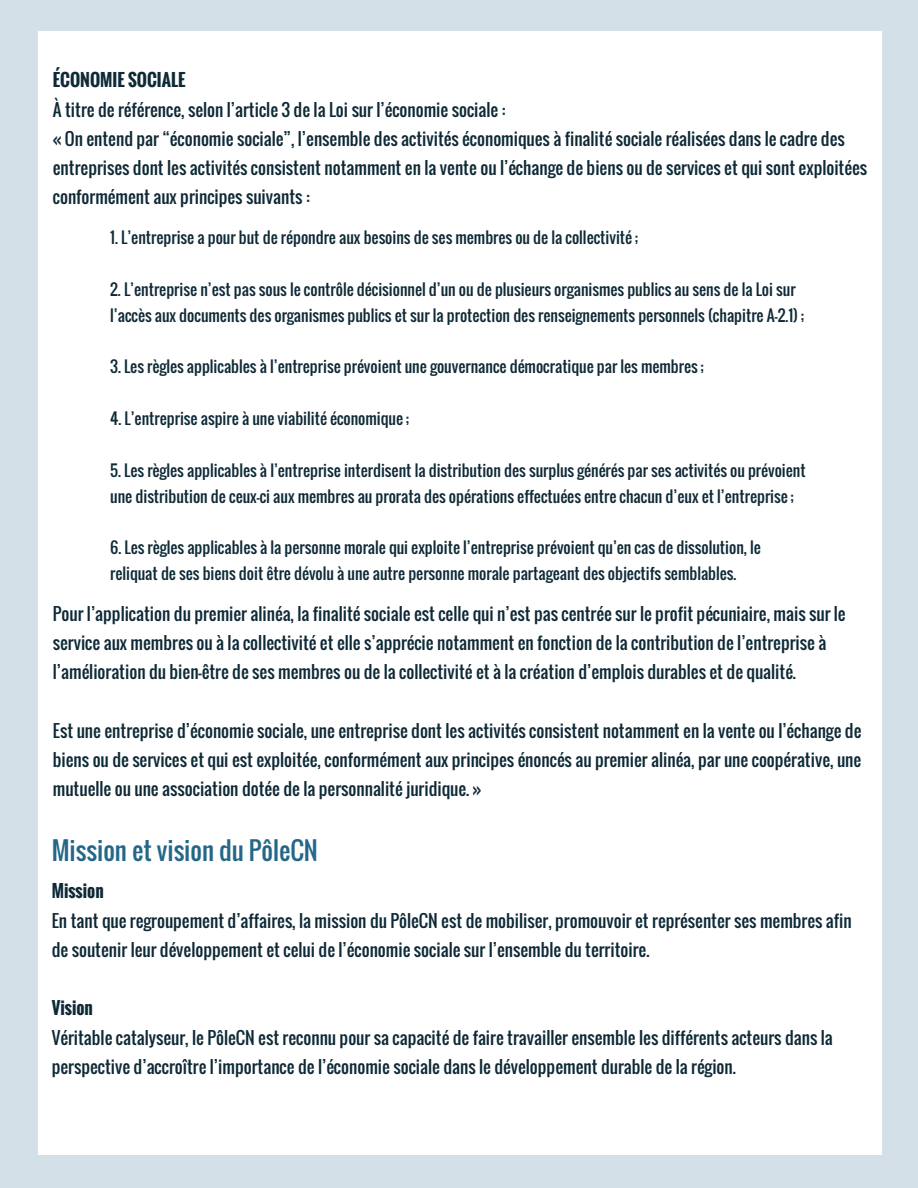
<style>
.page{position:relative;width:918px;height:1188px;background:#d3e0e7}
.page>*{position:absolute;margin:0;border:0;box-sizing:border-box;transform-origin:0 0}
.t1{font:24.9px "Oswald";color:#256788}
.t2{font:17.1px/29.2px "Oswald";color:#0f2a37}
.t3{font:700 17.1px "Oswald";color:#0f2a37}
.t4{font:15.6px/25.8px "Oswald";color:#0f2a37}
</style>
<div class="page">
<div style="left:38px;top:32px;width:844px;height:1123px;background:#fff"></div>
<p class="t3" style="left:53px;top:67px;width:134px">ÉCONOMIE SOCIALE</p>
<p class="t2" style="left:53px;top:94px;width:816px">À titre de référence, selon l’article 3 de la Loi sur l’économie sociale :<br>« On entend par “économie sociale”, l’ensemble des activités économiques à finalité sociale réalisées dans le cadre des entreprises dont les activités consistent notamment en la vente ou l’échange de biens ou de services et qui sont exploitées conformément aux principes suivants :</p>
<p class="t4" style="left:110px;top:224px;width:529px">1. L’entreprise a pour but de répondre aux besoins de ses membres ou de la collectivité ;</p>
<p class="t4" style="left:110px;top:276px;width:695px">2. L’entreprise n’est pas sous le contrôle décisionnel d’un ou de plusieurs organismes publics au sens de la Loi sur l’accès aux documents des organismes publics et sur la protection des renseignements personnels (chapitre A-2.1) ;</p>
<p class="t4" style="left:110px;top:353px;width:595px">3. Les règles applicables à l’entreprise prévoient une gouvernance démocratique par les membres ;</p>
<p class="t4" style="left:110px;top:405px;width:300px">4. L’entreprise aspire à une viabilité économique ;</p>
<p class="t4" style="left:110px;top:457px;width:697px">5. Les règles applicables à l’entreprise interdisent la distribution des surplus générés par ses activités ou prévoient une distribution de ceux-ci aux membres au prorata des opérations effectuées entre chacun d’eux et l’entreprise ;</p>
<p class="t4" style="left:110px;top:534px;width:652px">6. Les règles applicables à la personne morale qui exploite l’entreprise prévoient qu’en cas de dissolution, le reliquat de ses biens doit être dévolu à une autre personne morale partageant des objectifs semblables.</p>
<p class="t2" style="left:53px;top:598px;width:794px">Pour l’application du premier alinéa, la finalité sociale est celle qui n’est pas centrée sur le profit pécuniaire, mais sur le service aux membres ou à la collectivité et elle s’apprécie notamment en fonction de la contribution de l’entreprise à l’amélioration du bien-être de ses membres ou de la collectivité et à la création d’emplois durables et de qualité.</p>
<p class="t2" style="left:53px;top:715px;width:810px;text-align:justify">Est une entreprise d’économie sociale, une entreprise dont les activités consistent notamment en la vente ou l’échange de biens ou de services et qui est exploitée, conformément aux principes énoncés au premier alinéa, par une coopérative, une mutuelle ou une association dotée de la personnalité juridique. »</p>
<h1 class="t1" style="left:52px;top:831px;width:268px">Mission et vision du PôleCN</h1>
<p class="t3" style="left:52px;top:878px;width:54px">Mission</p>
<p class="t2" style="left:52px;top:905px;width:802px">En tant que regroupement d’affaires, la mission du PôleCN est de mobiliser, promouvoir et représenter ses membres afin de soutenir leur développement et celui de l’économie sociale sur l’ensemble du territoire.</p>
<p class="t3" style="left:52px;top:995px;width:43px">Vision</p>
<p class="t2" style="left:52px;top:1022px;width:783px">Véritable catalyseur, le PôleCN est reconnu pour sa capacité de faire travailler ensemble les différents acteurs dans la perspective d’accroître l’importance de l’économie sociale dans le développement durable de la région.</p>
</div>
